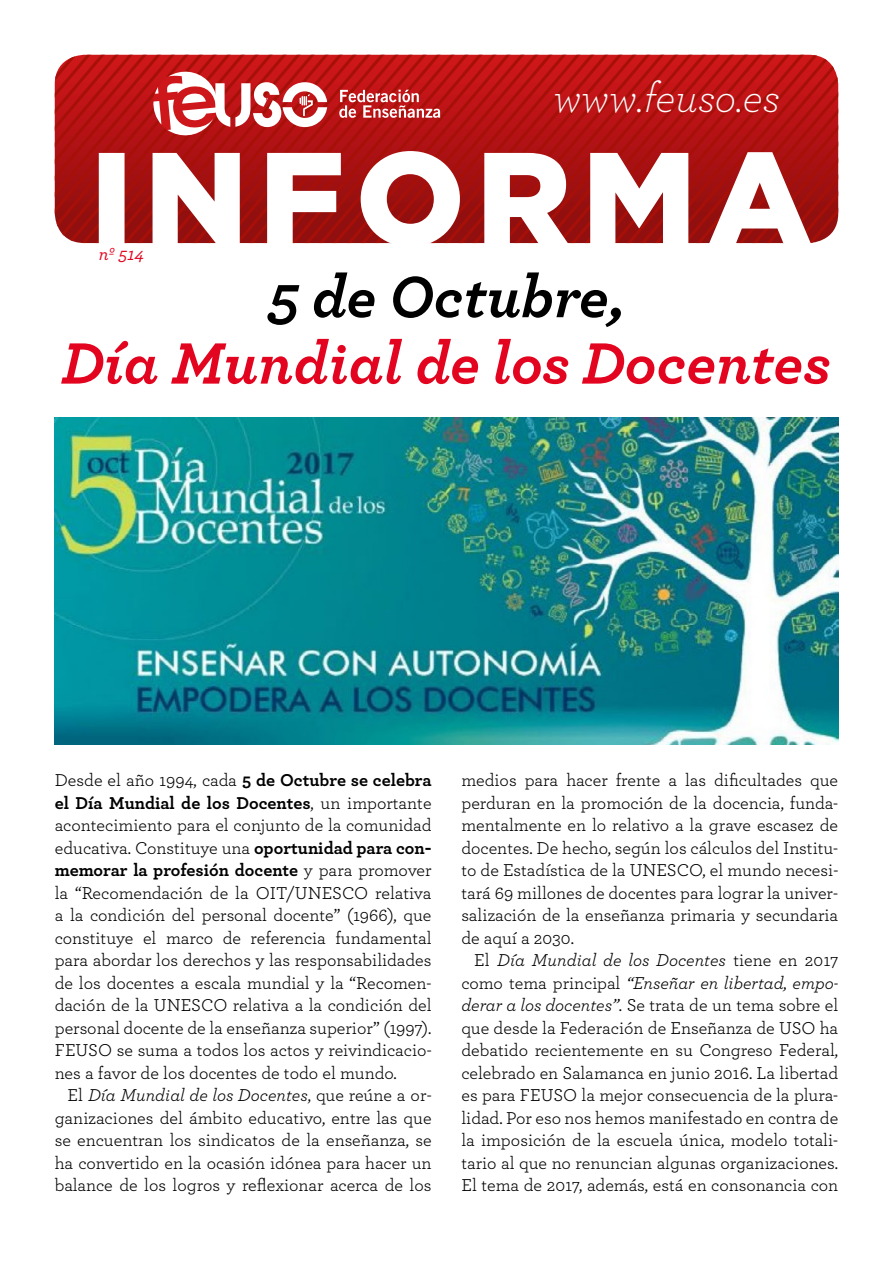
<style>
.page{position:relative;width:893px;height:1263px;background:#fff}
.page>*{position:absolute;margin:0;border:0;box-sizing:border-box;transform-origin:0 0}
.t1{font:italic 700 61.2px "Archer Pro";color:#e30520}
.t2{font:italic 700 61.2px "Archer Pro";color:#000}
.t3{font:italic 300 43.2px "Archer Pro";color:#fff}
.t4{font:italic 500 18.15px "Archer Pro";color:#e30520}
.t5{font:18px/22.5px "Archer Pro";color:#000;text-align:justify}
.s1{font-weight:700}
.s2{font-style:italic}
</style>
<div class="page">
<svg style="left:124px;top:243px;width:660px;height:1px"></svg>
<svg style="left:55px;top:55px;width:783px;height:188px"></svg>
<img style="left:55px;top:418px;width:783px;height:326px">
<p class="t4" style="left:99px;top:241px;width:47px">nº 514</p>
<h2 class="t3" style="left:554px;top:68px;width:228px">www.feuso.es</h2>
<h1 class="t2" style="left:268px;top:248px;width:358px">5 de Octubre,</h1>
<h1 class="t1" style="left:62px;top:315px;width:771px">Día Mundial de los Docentes</h1>
<p class="t5" style="left:55px;top:768px;width:378px">Desde el año 1994, cada <span class="s1">5 de Octubre se celebra el Día Mundial de los Docentes</span>, un importante acontecimiento para el conjunto de la comunidad educativa. Constituye una <span class="s1">oportunidad para con&shy;memorar la profesión docente</span> y para promover la “Recomendación de la OIT/UNESCO relativa a la condición del personal docente” (1966), que constituye el marco de referencia fundamental para abordar los derechos y las responsabilidades de los docentes a escala mundial y la “Recomen&shy;dación de la UNESCO relativa a la condición del personal docente de la enseñanza superior” (1997).<br>FEUSO se suma a todos los actos y reivindicacio&shy;nes a favor de los docentes de todo el mundo.</p>
<p class="t5" style="left:55px;top:1083px;width:378px;text-indent:13px">El <span class="s2">Día Mundial de los Docentes</span>, que reúne a or&shy;ganizaciones del ámbito educativo, entre las que se encuentran los sindicatos de la enseñanza, se ha convertido en la ocasión idónea para hacer un balance de los logros y reflexionar acerca de los</p>
<p class="t5" style="left:461px;top:768px;width:378px">medios para hacer frente a las dificultades que perduran en la promoción de la docencia, funda&shy;mentalmente en lo relativo a la grave escasez de docentes. De hecho, según los cálculos del Institu&shy;to de Estadística de la UNESCO, el mundo necesi&shy;tará 69 millones de docentes para lograr la univer&shy;salización de la enseñanza primaria y secundaria de aquí a 2030.</p>
<p class="t5" style="left:461px;top:948px;width:378px;text-indent:13px">El <span class="s2">Día Mundial de los Docentes</span> tiene en 2017 como tema principal <span class="s2">“Enseñar en libertad, empo&shy;derar a los docentes”</span>. Se trata de un tema sobre el que desde la Federación de Enseñanza de USO ha debatido recientemente en su Congreso Federal, celebrado en Salamanca en junio 2016. La libertad es para FEUSO la mejor consecuencia de la plura&shy;lidad. Por eso nos hemos manifestado en contra de la imposición de la escuela única, modelo totali&shy;tario al que no renuncian algunas organizaciones.<br>El tema de 2017, además, está en consonancia con</p>
</div>
